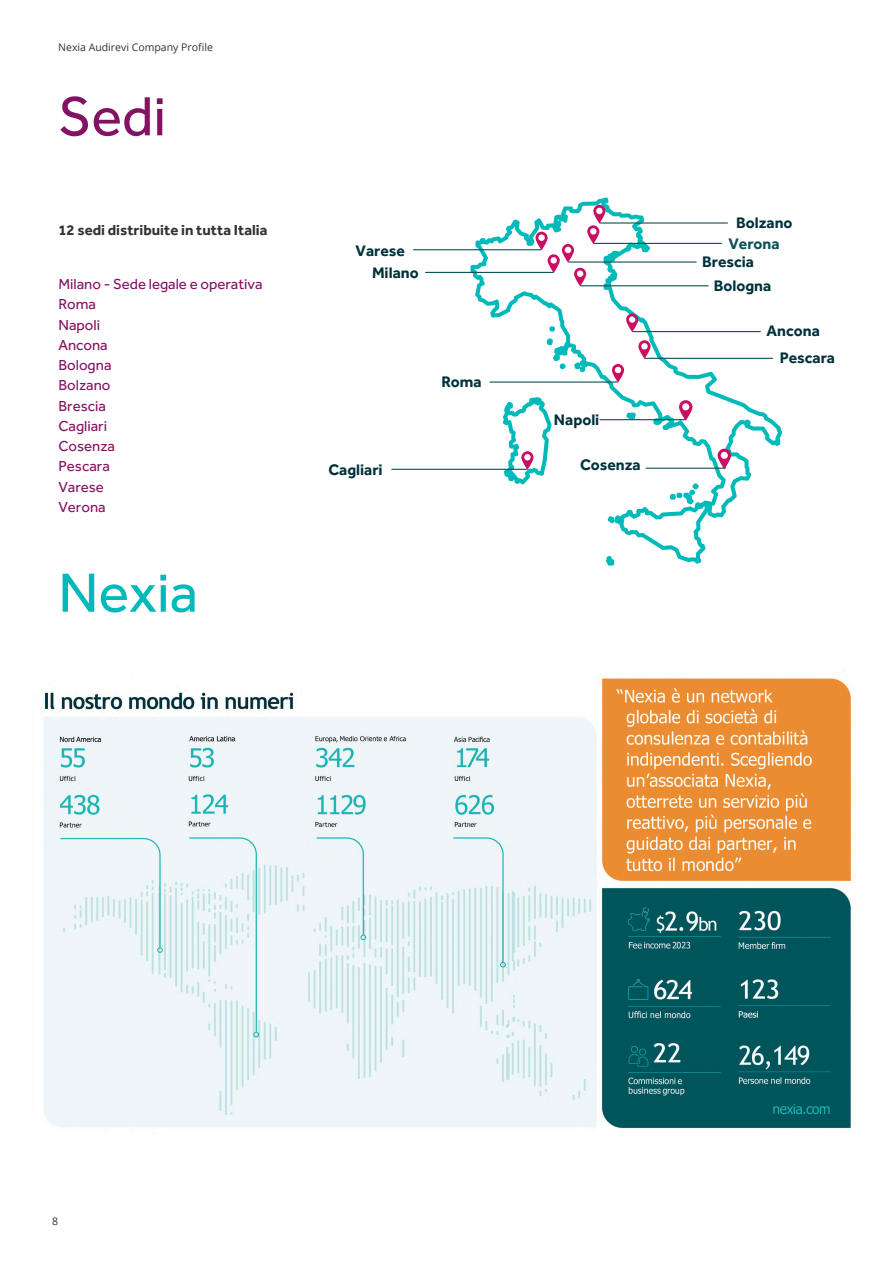
<style>
.page{position:relative;width:894px;height:1264px;background:#fff}
.page>*{position:absolute;margin:0;border:0;box-sizing:border-box;transform-origin:0 0}
.t1{font:57px "Effra";color:#00b9b9}
.t2{font:57px "Effra";color:#841262}
.t3{font:700 15.75px "Effra";color:#00323c}
.t4{font:700 15.75px "Effra";color:#0d5257}
.t5{font:15px/20.2px "Effra";color:#841262}
.t6{font:700 15px "Effra";color:#333}
.t7{font:10.5px "Open Sans";color:#333}
</style>
<div class="page">
<svg style="left:470px;top:197px;width:312px;height:321px"></svg>
<svg style="left:605px;top:483px;width:105px;height:82px"></svg>
<svg style="left:653px;top:418px;width:15px;height:12px"></svg>
<svg style="left:626px;top:412px;width:9px;height:7px"></svg>
<svg style="left:574px;top:362px;width:11px;height:10px"></svg>
<svg style="left:546px;top:338px;width:22px;height:31px"></svg>
<svg style="left:549px;top:326px;width:5px;height:5px"></svg>
<hr style="left:425px;top:272px;width:128px;height:1px;background:#0d5257">
<hr style="left:413px;top:249px;width:128px;height:1px;background:#0d5257">
<hr style="left:599px;top:222px;width:128px;height:1px;background:#0d5257">
<hr style="left:568px;top:261px;width:128px;height:1px;background:#0d5257">
<hr style="left:593px;top:243px;width:128px;height:1px;background:#0d5257">
<svg style="left:535px;top:205px;width:79px;height:81px"></svg>
<hr style="left:580px;top:285px;width:128px;height:1px;background:#0d5257">
<svg style="left:626px;top:313px;width:12px;height:19px"></svg>
<hr style="left:632px;top:331px;width:128px;height:1px;background:#0d5257">
<svg style="left:638px;top:340px;width:12px;height:19px"></svg>
<hr style="left:645px;top:358px;width:127px;height:1px;background:#0d5257">
<hr style="left:490px;top:381px;width:127px;height:1px;background:#0d5257">
<svg style="left:611px;top:364px;width:13px;height:18px"></svg>
<svg style="left:502px;top:397px;width:49px;height:87px"></svg>
<hr style="left:392px;top:469px;width:134px;height:1px;background:#0d5257">
<svg style="left:678px;top:400px;width:14px;height:20px"></svg>
<hr style="left:599px;top:419px;width:86px;height:1px;background:#0d5257">
<svg style="left:717px;top:448px;width:13px;height:21px"></svg>
<hr style="left:646px;top:467px;width:79px;height:2px;background:#0d5257">
<img style="left:43px;top:678px;width:808px;height:451px">
<p class="t7" style="left:58px;top:40px;width:156px">Nexia Audirevi Company Profile</p>
<p class="t2" style="left:58px;top:81px;width:109px">Sedi</p>
<h1 class="t6" style="left:58px;top:221px;width:210px">12 sedi distribuite in tutta Italia</h1>
<h2 class="t5" style="left:58px;top:274px;width:205px">Milano - Sede legale e operativa<br>Roma<br>Napoli<br>Ancona<br>Bologna<br>Bolzano<br>Brescia<br>Cagliari<br>Cosenza<br>Pescara<br>Varese</h2>
<h3 class="t5" style="left:58px;top:496px;width:49px">Verona</h3>
<h1 class="t1" style="left:58px;top:557px;width:141px">Nexia</h1>
<p class="t3" style="left:355px;top:241px;width:51px">Varese</p>
<p class="t3" style="left:372px;top:263px;width:48px">Milano</p>
<p class="t3" style="left:441px;top:372px;width:42px">Roma</p>
<h2 class="t3" style="left:554px;top:410px;width:47px">Napoli</h2>
<p class="t3" style="left:328px;top:460px;width:56px">Cagliari</p>
<p class="t3" style="left:580px;top:455px;width:62px">Cosenza</p>
<p class="t3" style="left:736px;top:213px;width:58px">Bolzano</p>
<p class="t4" style="left:728px;top:234px;width:53px">Verona</p>
<p class="t3" style="left:702px;top:252px;width:53px">Brescia</p>
<p class="t3" style="left:713px;top:276px;width:59px">Bologna</p>
<h2 class="t3" style="left:766px;top:321px;width:55px">Ancona</h2>
<p class="t3" style="left:779px;top:348px;width:57px">Pescara</p>
<h2 class="t7" style="left:52px;top:1214px;width:7px">8</h2>
</div>
